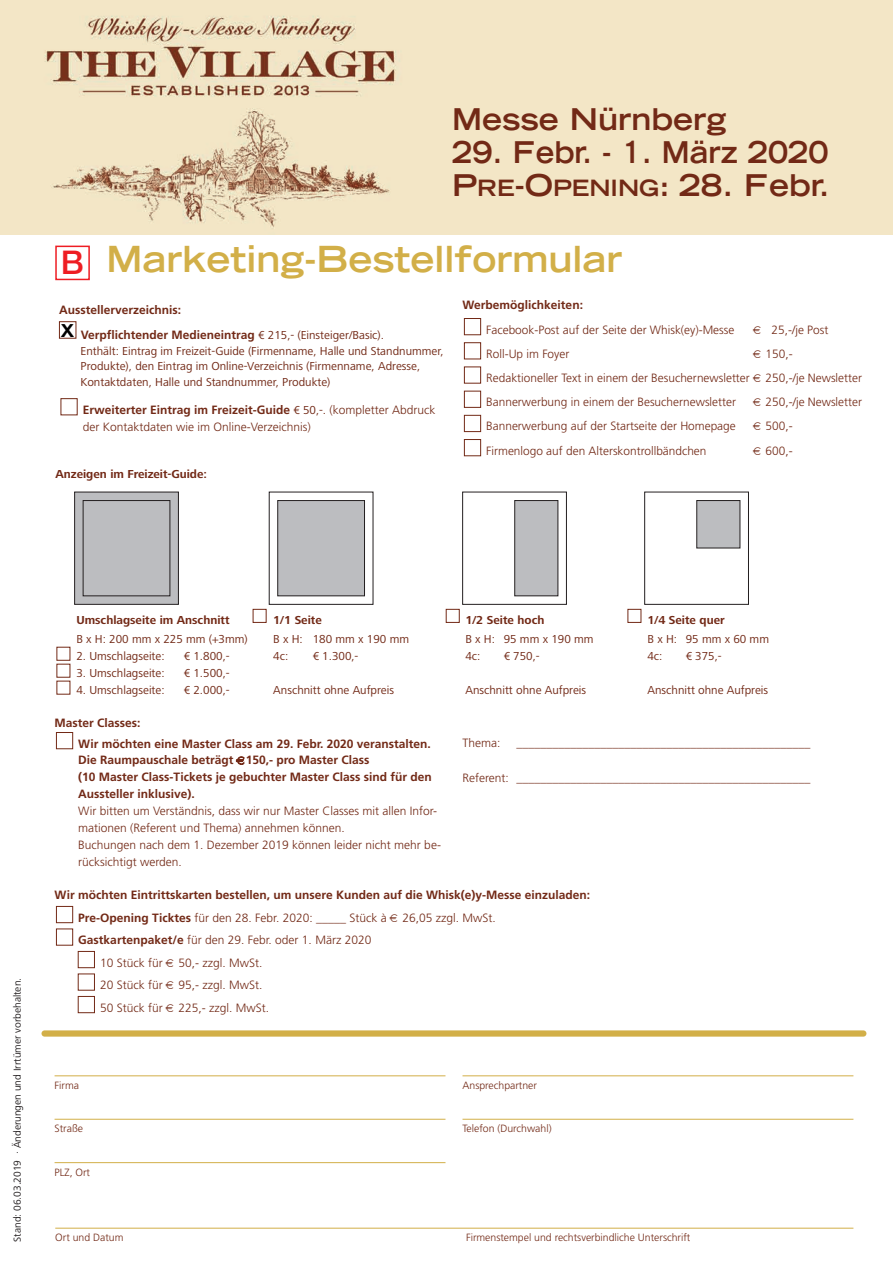
<style>
.page{position:relative;width:893px;height:1263px;background:#fff}
.page>*{position:absolute;margin:0;border:0;box-sizing:border-box;transform-origin:0 0}
.t1{font:700 expanded 36px "Trade Gothic LH";color:#d2af48}
.t2{font:700 expanded 30px/33px "Trade Gothic LH";color:#722916;scale:.93 1}
.t3{font:700 expanded 30px "Trade Gothic LH";color:#722916}
.t4{font:500 24.9px "Helvetica Neue";color:#000}
.t5{font:300 12px/16.8px "Frutiger";color:#722916}
.t6{font:700 12px/16.8px "Frutiger";color:#722916}
.t7{font:12px/17px "Frutiger Next LT";color:#722916}
.t8{font:700 12px "Frutiger Next LT";color:#722916}
.t9{font:300 10.5px "Frutiger";color:#722916}
.t10{font:10.5px "Frutiger Next LT";color:#231f20}
.s1{font-size:22.5px}
.s2{font-family:"Helvetica Neue LT Std";font-weight:500;font-stretch:normal;font-size:32.7px;color:#ee1d23}
.s3{font-family:"Frutiger Next LT";font-weight:400}
.s4{font-weight:700}
.s5{font-weight:300}
</style>
<div class="page">
<hr style="left:55px;top:1228px;width:798px;height:1px;background:#d2af48">
<svg style="left:464px;top:318px;width:17px;height:138px"></svg>
<svg style="left:56px;top:906px;width:39px;height:107px"></svg>
<div style="left:56px;top:732px;width:17px;height:17px;border:1px solid #722916"></div>
<div style="left:55px;top:246px;width:35px;height:34px;border:2px solid #ee1d23"></div>
<div style="left:42px;top:1030px;width:824px;height:6px;background:#d2af48;border-radius:3px"></div>
<hr style="left:55px;top:1075px;width:390px;height:1px;background:#d2af48">
<hr style="left:55px;top:1119px;width:390px;height:1px;background:#d2af48">
<hr style="left:55px;top:1162px;width:390px;height:1px;background:#d2af48">
<hr style="left:462px;top:1075px;width:391px;height:1px;background:#d2af48">
<hr style="left:462px;top:1119px;width:391px;height:1px;background:#d2af48">
<svg style="left:59px;top:321px;width:19px;height:95px"></svg>
<img style="left:0;top:0;width:893px;height:234px">
<div style="left:462px;top:492px;width:105px;height:112px;border:1px solid #231f20"></div>
<div style="left:75px;top:492px;width:103px;height:112px;background:#bcbdc0"></div>
<div style="left:74px;top:492px;width:105px;height:112px;border:1px solid #231f20"></div>
<div style="left:83px;top:500px;width:87px;height:96px;border:1px solid #231f20"></div>
<svg style="left:514px;top:492px;width:235px;height:113px"></svg>
<div style="left:697px;top:501px;width:43px;height:47px;background:#bcbdc0"></div>
<svg style="left:252px;top:492px;width:208px;height:117px"></svg>
<svg style="left:56px;top:609px;width:586px;height:86px"></svg>
<h2 class="t3" style="left:452px;top:108px;width:276px">Messe Nürnberg</h2>
<h2 class="t2" style="left:452px;top:138px;width:407px">29. Febr. - 1. März 2020<br>P<span class="s1">RE</span>-O<span class="s1">PENING</span>: 28. Febr.</h2>
<h1 class="t1" style="left:61px;top:246px;width:563px"><span class="s2">B</span> Marketing-Bestellformular</h1>
<p class="t6" style="left:81px;top:299px;width:305px;line-height:24.5px;text-indent:-22px">Ausstellerverzeichnis:<br>Verpflichtender Medieneintrag <span class="s3">€ 215,- (Einsteiger/Basic).</span></p>
<p class="t7" style="left:81px;top:344px;width:365px;line-height:15.9px">Enthält: Eintrag im Freizeit-Guide (Firmenname, Halle und Standnummer,<br>Produkte), den Eintrag im Online-Verzeichnis (Firmenname, Adresse,<br>Kontaktdaten, Halle und Standnummer, Produkte)</p>
<p class="t5" style="left:83px;top:401px;width:354px"><span class="s4">Erweiterter Eintrag im Freizeit-Guide</span> <span class="s3">€ 50,-.</span> (kompletter Abdruck der Kontaktdaten wie im Online-Verzeichnis)</p>
<h3 class="t4" style="left:61px;top:320px;width:15px">x</h3>
<p class="t8" style="left:55px;top:470px;width:153px">Anzeigen im Freizeit-Guide:</p>
<p class="t6" style="left:462px;top:298px;width:122px">Werbemöglichkeiten:</p>
<p class="t5" style="left:486px;top:321px;width:250px">Facebook-Post auf der Seite der Whisk(ey)-Messe</p>
<p class="t5" style="left:772px;top:321px;width:58px">25,-/je Post</p>
<p class="t5" style="left:486px;top:345px;width:85px">Roll-Up im Foyer</p>
<p class="t5" style="left:766px;top:345px;width:29px">150,-</p>
<p class="t5" style="left:486px;top:369px;width:265px">Redaktioneller Text in einem der Besuchernewsletter</p>
<p class="t5" style="left:766px;top:369px;width:98px">250,-/je Newsletter</p>
<p class="t5" style="left:486px;top:394px;width:251px">Bannerwerbung in einem der Besuchernewsletter</p>
<p class="t5" style="left:766px;top:394px;width:98px">250,-/je Newsletter</p>
<p class="t5" style="left:486px;top:418px;width:251px">Bannerwerbung auf der Startseite der Homepage</p>
<p class="t5" style="left:766px;top:418px;width:29px">500,-</p>
<p class="t5" style="left:486px;top:442px;width:222px">Firmenlogo auf den Alterskontrollbändchen</p>
<p class="t5" style="left:766px;top:442px;width:29px">600,-</p>
<p class="t10" style="left:13px;top:1242px;width:265px;rotate:-90deg">Stand: 06.03.2019 · Änderungen und Irrtümer vorbehalten.</p>
<p class="t8" style="left:76px;top:615px;width:155px">Umschlagseite im Anschnitt</p>
<p class="t7" style="left:76px;top:632px;width:173px">B x H: 200 mm x 225 mm (+3mm)</p>
<p class="t7" style="left:76px;top:649px;width:90px">2. Umschlagseite:</p>
<p class="t7" style="left:184px;top:649px;width:47px">€ 1.800,-</p>
<p class="t7" style="left:76px;top:666px;width:90px">3. Umschlagseite:</p>
<p class="t7" style="left:184px;top:666px;width:47px">€ 1.500,-</p>
<p class="t7" style="left:76px;top:683px;width:90px">4. Umschlagseite:</p>
<p class="t7" style="left:184px;top:683px;width:47px">€ 2.000,-</p>
<p class="t8" style="left:273px;top:615px;width:50px">1/1 Seite</p>
<p class="t7" style="left:273px;top:632px;width:137px">B x H: 180 mm x 190 mm<br>4c:</p>
<p class="t7" style="left:313px;top:649px;width:47px">€ 1.300,-</p>
<p class="t7" style="left:273px;top:683px;width:122px">Anschnitt ohne Aufpreis</p>
<p class="t6" style="left:78px;top:713px;width:354px;line-height:21.1px;text-indent:-24px">Master Classes:<br>Wir möchten eine Master Class am 29. Febr. 2020 veranstalten.</p>
<p class="t6" style="left:78px;top:753px;width:355px">Die Raumpauschale beträgt 150,- pro Master Class<br>(10 Master Class-Tickets je gebuchter Master Class sind für den<br>Aussteller inklusive).</p>
<p class="t5" style="left:78px;top:802px;width:364px">Wir bitten um Verständnis, dass wir nur Master Classes mit allen Infor&shy;mationen (Referent und Thema) annehmen können.<br>Buchungen nach dem 1. Dezember 2019 können leider nicht mehr be&shy;rücksichtigt werden.</p>
<p class="t8" style="left:465px;top:615px;width:80px">1/2 Seite hoch</p>
<p class="t7" style="left:465px;top:632px;width:130px">B x H: 95 mm x 190 mm<br>4c:</p>
<p class="t7" style="left:504px;top:649px;width:37px">€ 750,-</p>
<p class="t7" style="left:465px;top:683px;width:122px">Anschnitt ohne Aufpreis</p>
<p class="t8" style="left:647px;top:615px;width:79px">1/4 Seite quer</p>
<p class="t7" style="left:647px;top:632px;width:123px">B x H: 95 mm x 60 mm<br>4c:</p>
<p class="t7" style="left:686px;top:649px;width:37px">€ 375,-</p>
<p class="t7" style="left:647px;top:683px;width:122px">Anschnitt ohne Aufpreis</p>
<p class="t5" style="left:462px;top:734px;width:40px">Thema:</p>
<p class="t5" style="left:516px;top:734px;width:295px">_________________________________________________</p>
<p class="t5" style="left:462px;top:769px;width:349px">Referent: _________________________________________________</p>
<p class="t6" style="left:78px;top:884px;width:513px;line-height:22.5px;text-indent:-24px">Wir möchten Eintrittskarten bestellen, um unsere Kunden auf die Whisk(e)y-Messe einzuladen:<br>Pre-Opening Ticktes <span class="s5">für den 28. Febr. 2020: _____ Stück à</span></p>
<p class="t5" style="left:402px;top:909px;width:95px">26,05 zzgl. MwSt.</p>
<p class="t5" style="left:100px;top:929px;width:273px;line-height:22.5px;text-indent:-22px"><span class="s4">Gastkartenpaket/e</span> für den 29. Febr. oder 1. März 2020<br>10 Stück für</p>
<p class="t5" style="left:178px;top:954px;width:86px">50,- zzgl. MwSt.</p>
<p class="t5" style="left:100px;top:976px;width:64px">20 Stück für</p>
<p class="t5" style="left:178px;top:976px;width:86px">95,- zzgl. MwSt.</p>
<p class="t5" style="left:100px;top:999px;width:64px">50 Stück für</p>
<p class="t5" style="left:178px;top:999px;width:92px">225,- zzgl. MwSt.</p>
<p class="t9" style="left:55px;top:1079px;width:26px">Firma</p>
<p class="t9" style="left:55px;top:1123px;width:30px">Straße</p>
<p class="t9" style="left:55px;top:1166px;width:37px">PLZ, Ort</p>
<p class="t9" style="left:462px;top:1079px;width:76px">Ansprechpartner</p>
<p class="t9" style="left:462px;top:1123px;width:91px">Telefon (Durchwahl)</p>
<p class="t9" style="left:55px;top:1232px;width:70px">Ort und Datum</p>
<p class="t9" style="left:466px;top:1232px;width:226px">Firmenstempel und rechtsverbindliche Unterschrift</p>
</div>
